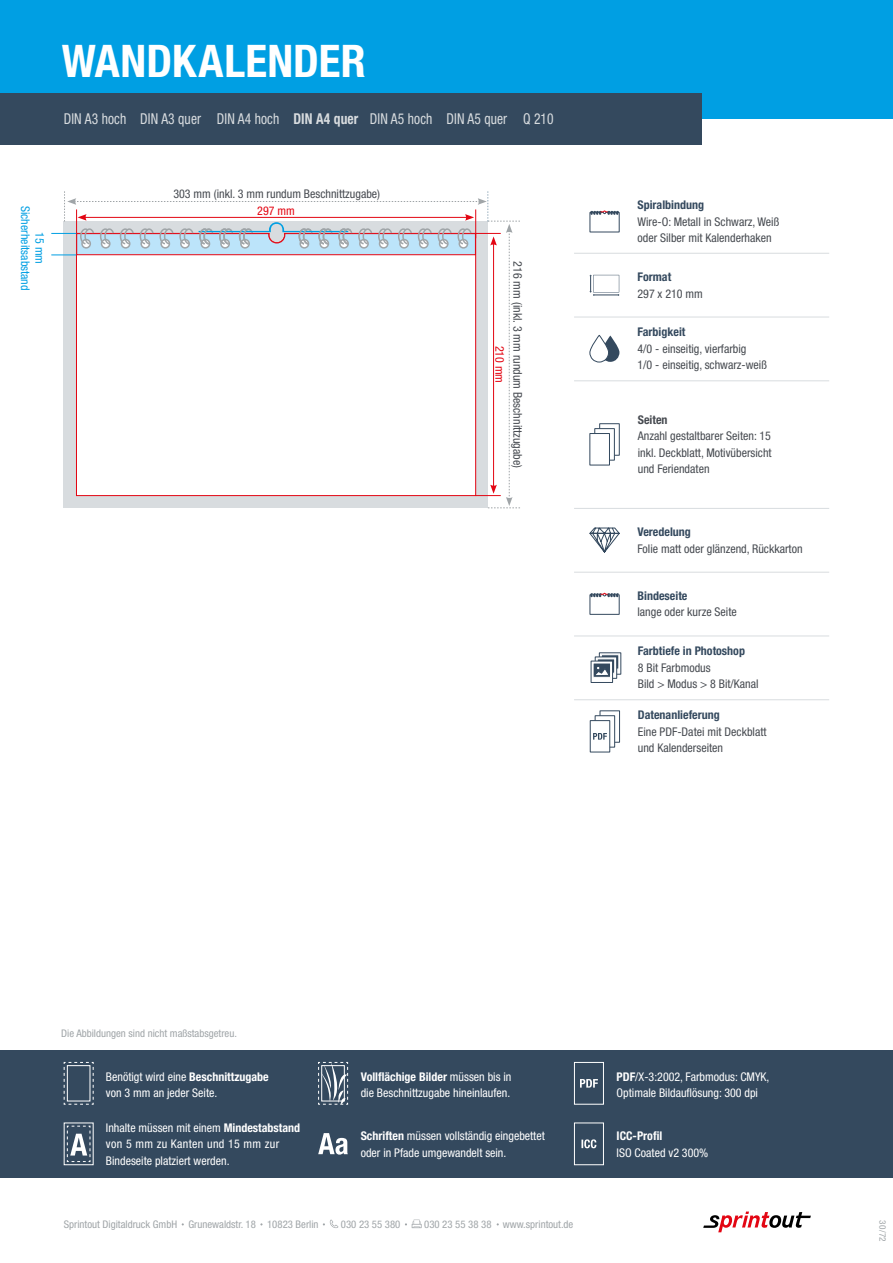
<style>
.page{position:relative;width:893px;height:1263px;background:#fff}
.page>*{position:absolute;margin:0;border:0;box-sizing:border-box;transform-origin:0 0}
.t1{font:700 condensed 45px "Helvetica Neue LT Std";letter-spacing:.005em;color:#fff}
.t2{font:condensed 15px "Helvetica Neue LT Std";letter-spacing:.01em;color:#d8dcdf;scale:.9 1}
.t3{font:condensed 12px/16.5px "Helvetica Neue LT Std";color:#464a50}
.t4{font:condensed 12px/16.5px "Helvetica Neue LT Std";color:#fff}
.t5{font:700 condensed 12px "Helvetica Neue LT Std";color:#34495e}
.t6{font:condensed 12px/14.1px "Helvetica Neue LT Std";color:#009fe3;text-align:center}
.t7{font:700 condensed 12px "Helvetica Neue LT Std";color:#fff}
.t8{font:condensed 12px "Helvetica Neue LT Std";color:#e30613}
.t9{font:700 condensed 12px "Helvetica Neue LT Std";color:#464a50}
.t10{font:condensed 10.5px "Helvetica Neue LT Std";color:#a0a5a8}
.t11{font:condensed 9px "Helvetica Neue LT Std";color:#a0a5a8}
.s1{font-weight:700}
</style>
<div class="page">
<div style="left:0;top:1050px;width:893px;height:128px;background:#34495e"></div>
<svg style="left:63px;top:1062px;width:31px;height:43px"></svg>
<div style="left:67px;top:1065px;width:23px;height:36px;border:1px solid #fff"></div>
<svg style="left:67px;top:1125px;width:24px;height:37px"></svg>
<svg style="left:318px;top:1062px;width:30px;height:43px"></svg>
<svg style="left:318px;top:1133px;width:30px;height:21px"></svg>
<div style="left:0;top:0;width:893px;height:119px;background:#009fe3"></div>
<div style="left:574px;top:1062px;width:30px;height:42px;border:1px solid #fff"></div>
<svg style="left:580px;top:1079px;width:18px;height:8px"></svg>
<div style="left:574px;top:1122px;width:30px;height:43px;border:1px solid #fff"></div>
<svg style="left:581px;top:1139px;width:15px;height:9px"></svg>
<div style="left:0;top:94px;width:702px;height:51px;background:#34495e"></div>
<svg style="left:703px;top:1211px;width:108px;height:21px"></svg>
<svg style="left:323px;top:1219px;width:15px;height:9px"></svg>
<svg style="left:405px;top:1219px;width:17px;height:9px"></svg>
<svg style="left:590px;top:275px;width:29px;height:21px"></svg>
<svg style="left:589px;top:210px;width:31px;height:22px"></svg>
<div style="left:599px;top:423px;width:20px;height:32px;border:1px solid #34495e"></div>
<div style="left:595px;top:429px;width:19px;height:31px;background:#fff"></div>
<div style="left:595px;top:428px;width:20px;height:32px;border:1px solid #34495e"></div>
<div style="left:590px;top:433px;width:19px;height:32px;background:#fff"></div>
<div style="left:590px;top:433px;width:20px;height:32px;border:1px solid #34495e"></div>
<svg style="left:589px;top:335px;width:31px;height:27px"></svg>
<svg style="left:589px;top:593px;width:31px;height:22px"></svg>
<svg style="left:589px;top:527px;width:31px;height:26px"></svg>
<hr style="left:574px;top:253px;width:255px;height:1px;background:#d8dcdf">
<hr style="left:574px;top:317px;width:255px;height:1px;background:#d8dcdf">
<hr style="left:574px;top:381px;width:255px;height:1px;background:#d8dcdf">
<hr style="left:574px;top:508px;width:255px;height:1px;background:#d8dcdf">
<hr style="left:574px;top:572px;width:255px;height:1px;background:#d8dcdf">
<hr style="left:574px;top:636px;width:255px;height:1px;background:#d8dcdf">
<svg style="left:600px;top:711px;width:19px;height:31px"></svg>
<div style="left:600px;top:711px;width:20px;height:31px;border:1px solid #34495e"></div>
<svg style="left:595px;top:716px;width:20px;height:31px"></svg>
<div style="left:595px;top:715px;width:20px;height:32px;border:1px solid #34495e"></div>
<div style="left:590px;top:721px;width:20px;height:31px;background:#fff"></div>
<div style="left:590px;top:720px;width:20px;height:32px;border:1px solid #34495e"></div>
<svg style="left:593px;top:733px;width:14px;height:7px"></svg>
<div style="left:599px;top:653px;width:22px;height:21px;border:1px solid #34495e"></div>
<div style="left:601px;top:655px;width:18px;height:14px;background:#34495e"></div>
<div style="left:601px;top:654px;width:18px;height:15px;border:1px solid #fff"></div>
<div style="left:595px;top:657px;width:22px;height:21px;border:1px solid #34495e"></div>
<div style="left:591px;top:661px;width:22px;height:21px;background:#fff"></div>
<div style="left:591px;top:661px;width:22px;height:22px;border:1px solid #34495e"></div>
<div style="left:593px;top:663px;width:18px;height:14px;border:1px solid #fff"></div>
<svg style="left:594px;top:658px;width:24px;height:18px"></svg>
<hr style="left:574px;top:699px;width:255px;height:1px;background:#d8dcdf">
<svg style="left:51px;top:191px;width:469px;height:318px"></svg>
<h1 class="t1" style="left:62px;top:34px;width:305px">WANDKALENDER</h1>
<p class="t2" style="left:64px;top:110px;width:546px">DIN A3 hoch DIN A3 quer DIN A4 hoch <span class="s1">DIN A4 quer</span> DIN A5 hoch DIN A5 quer Q 210</p>
<p class="t6" style="left:47px;top:206px;width:86px;rotate:90deg">15 mm<br>Sicherheitsabstand</p>
<p class="t3" style="left:173px;top:185px;width:208px">303 mm (inkl. 3 mm rundum Beschnittzugabe)</p>
<p class="t8" style="left:257px;top:204px;width:39px">297 mm</p>
<p class="t3" style="left:526px;top:261px;width:208px;rotate:90deg">216 mm (inkl. 3 mm rundum Beschnittzugabe)</p>
<p class="t8" style="left:507px;top:346px;width:39px;rotate:90deg">210 mm</p>
<p class="t5" style="left:637px;top:198px;width:68px">Spiralbindung</p>
<p class="t3" style="left:637px;top:213px;width:143px">Wire-O: Metall in Schwarz, Weiß oder Silber mit Kalenderhaken</p>
<p class="t5" style="left:637px;top:270px;width:35px">Format</p>
<p class="t3" style="left:637px;top:285px;width:67px">297 x 210 mm</p>
<p class="t5" style="left:637px;top:325px;width:49px">Farbigkeit</p>
<p class="t3" style="left:637px;top:340px;width:131px">4/0 - einseitig, vierfarbig<br>1/0 - einseitig, schwarz-weiß</p>
<p class="t9" style="left:638px;top:412px;width:31px">Seiten</p>
<p class="t3" style="left:638px;top:428px;width:135px;text-align:justify">Anzahl gestaltbarer Seiten: 15 inkl. Deckblatt, Motivübersicht und Feriendaten</p>
<p class="t5" style="left:637px;top:525px;width:55px">Veredelung</p>
<p class="t3" style="left:637px;top:540px;width:167px">Folie matt oder glänzend, Rückkarton</p>
<p class="t5" style="left:637px;top:588px;width:51px">Bindeseite</p>
<p class="t3" style="left:637px;top:604px;width:101px">lange oder kurze Seite</p>
<p class="t5" style="left:638px;top:644px;width:109px">Farbtiefe in Photoshop</p>
<p class="t3" style="left:638px;top:659px;width:122px">8 Bit Farbmodus<br>Bild &gt; Modus &gt; 8 Bit/Kanal</p>
<p class="t5" style="left:638px;top:708px;width:83px">Datenanlieferung</p>
<p class="t3" style="left:638px;top:723px;width:130px">Eine PDF-Datei mit Deckblatt und Kalenderseiten</p>
<p class="t10" style="left:61px;top:1027px;width:177px">Die Abbildungen sind nicht maßstabsgetreu.</p>
<p class="t4" style="left:106px;top:1068px;width:164px">Benötigt wird eine <span class="s1">Beschnittzugabe </span>von 3 mm an jeder Seite.</p>
<p class="t4" style="left:617px;top:1068px;width:154px"><span class="s1">PDF</span>/X-3:2002, Farbmodus: CMYK,<br>Optimale Bildauflösung: 300 dpi</p>
<p class="t4" style="left:361px;top:1127px;width:186px"><span class="s1">Schriften</span> müssen vollständig eingebettet oder in Pfade umgewandelt sein.</p>
<p class="t7" style="left:617px;top:1128px;width:47px">ICC-Profil</p>
<p class="t4" style="left:361px;top:1068px;width:152px"><span class="s1">Vollflächige Bilder</span> müssen bis in die Beschnittzugabe hineinlaufen.</p>
<p class="t4" style="left:106px;top:1119px;width:196px">Inhalte müssen mit einem <span class="s1">Mindestabstand </span>von 5 mm zu Kanten und 15 mm zur<br>Bindeseite platziert werden.</p>
<p class="t4" style="left:617px;top:1144px;width:93px">ISO Coated v2 300%</p>
<p class="t10" style="left:64px;top:1218px;width:256px">Sprintout Digitaldruck GmbH Grunewaldstr. 18 10823 Berlin</p>
<p class="t10" style="left:341px;top:1218px;width:61px">030 23 55 380</p>
<p class="t10" style="left:424px;top:1218px;width:151px">030 23 55 38 38 www.sprintout.de</p>
<p class="t11" style="left:888px;top:1220px;width:23px;rotate:90deg">30/72</p>
</div>
